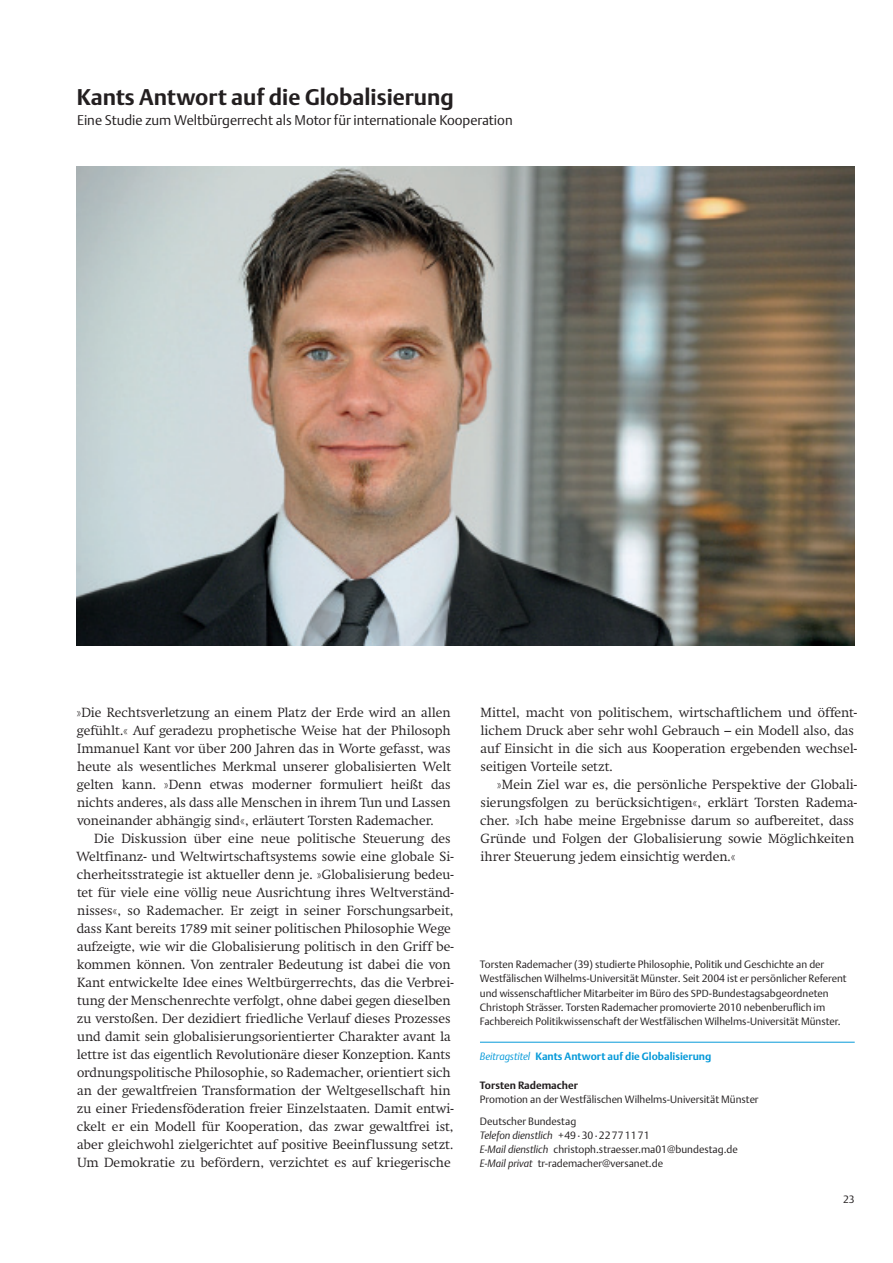
<style>
.page{position:relative;width:893px;height:1263px;background:#fff}
.page>*{position:absolute;margin:0;border:0;box-sizing:border-box;transform-origin:0 0}
.t1{font:700 22.5px "DTL Argo T";color:#231f20}
.t2{font:300 13.8px "DTL Argo T";color:#231f20}
.t3{font:300 13.2px/18px "Swift TTU";color:#231f20}
.t4{font:300 10.5px/14.2px "DTL Argo T";color:#231f20}
.t5{font:700 10.5px "DTL Argo T";color:#069ad9}
.t6{font:700 10.5px "DTL Argo T";color:#231f20}
.s1{font-size:10.2px}
.s2{font-weight:300;font-style:italic}
.s3{font-style:italic}
</style>
<div class="page">
<hr style="left:480px;top:1042px;width:375px;height:1px;background:#069ad9">
<img style="left:77px;top:167px;width:778px;height:478px">
<h1 class="t1" style="left:77px;top:84px;width:378px">Kants Antwort auf die Globalisierung</h1>
<p class="t2" style="left:77px;top:112px;width:437px">Eine Studie zum Weltbürgerrecht als Motor für internationale Kooperation</p>
<p class="t3" style="left:76px;top:704px;width:376px;text-align:justify">»Die Rechtsverletzung an einem Platz der Erde wird an allen gefühlt.« Auf geradezu prophetische Weise hat der Philosoph Immanuel Kant vor über 200 Jahren das in Worte gefasst, was heute als wesentliches Merkmal unserer globalisierten Welt gelten kann. »Denn etwas moderner formuliert heißt das nichts anderes, als dass alle Menschen in ihrem Tun und Lassen voneinander abhängig sind«, erläutert Torsten Rademacher.</p>
<p class="t3" style="left:76px;top:830px;width:379px;text-indent:18px">Die Diskussion über eine neue politische Steuerung des Weltfinanz- und Weltwirtschaftsystems sowie eine globale Si&shy;cherheitsstrategie ist aktueller denn je. »Globalisierung bedeu&shy;tet für viele eine völlig neue Ausrichtung ihres Weltverständ&shy;nisses«, so Rademacher. Er zeigt in seiner Forschungsarbeit, dass Kant bereits 1789 mit seiner politischen Philosophie Wege aufzeigte, wie wir die Globalisierung politisch in den Griff be&shy;kommen können. Von zentraler Bedeutung ist dabei die von Kant entwickelte Idee eines Weltbürgerrechts, das die Verbrei&shy;tung der Menschenrechte verfolgt, ohne dabei gegen dieselben zu verstoßen. Der dezidiert friedliche Verlauf dieses Prozesses und damit sein globalisierungsorientierter Charakter avant la lettre ist das eigentlich Revolutionäre dieser Konzeption. Kants ordnungspolitische Philosophie, so Rademacher, orientiert sich an der gewaltfreien Transformation der Weltgesellschaft hin zu einer Friedensföderation freier Einzelstaaten. Damit entwi&shy;ckelt er ein Modell für Kooperation, das zwar gewaltfrei ist, aber gleichwohl zielgerichtet auf positive Beeinflussung setzt.<br>Um Demokratie zu befördern, verzichtet es auf kriegerische</p>
<p class="t3" style="left:480px;top:704px;width:378px">Mittel, macht von politischem, wirtschaftlichem und öffent&shy;lichem Druck aber sehr wohl Gebrauch – ein Modell also, das auf Einsicht in die sich aus Kooperation ergebenden wechsel&shy;seitigen Vorteile setzt.</p>
<p class="t3" style="left:480px;top:776px;width:378px;text-indent:17px">»Mein Ziel war es, die persönliche Perspektive der Globali&shy;sierungsfolgen zu berücksichtigen«, erklärt Torsten Radema&shy;cher. »Ich habe meine Ergebnisse darum so aufbereitet, dass Gründe und Folgen der Globalisierung sowie Möglichkeiten ihrer Steuerung jedem einsichtig werden.«</p>
<p class="t4" style="left:480px;top:957px;width:368px">Torsten Rademacher (39) studierte Philosophie, Politik und Geschichte an der Westfälischen Wilhelms-Universität Münster. Seit 2004 ist er persönlicher Referent und wissenschaftlicher Mitarbeiter im Büro des <span class="s1">SPD</span>-Bundestagsabgeordneten Christoph Strässer. Torsten Rademacher promovierte 2010 nebenberuflich im Fachbereich Politikwissenschaft der Westfälischen Wilhelms-Universität Münster.</p>
<p class="t5" style="left:480px;top:1050px;width:233px"><span class="s2">Beitragstitel</span> Kants Antwort auf die Globalisierung</p>
<p class="t6" style="left:480px;top:1079px;width:99px">Torsten Rademacher</p>
<p class="t4" style="left:480px;top:1088px;width:280px;line-height:21.5px">Promotion an der Westfälischen Wilhelms-Universität Münster<br>Deutscher Bundestag</p>
<p class="t4" style="left:480px;top:1128px;width:259px"><span class="s3">Telefon dienstlich</span> +49·30·22771171<br><span class="s3">E-Mail dienstlich</span> christoph.straesser.ma01@bundestag.de<br><span class="s3">E-Mail privat</span> tr-rademacher@versanet.de</p>
<p class="t4" style="left:843px;top:1192px;width:13px">23</p>
</div>
